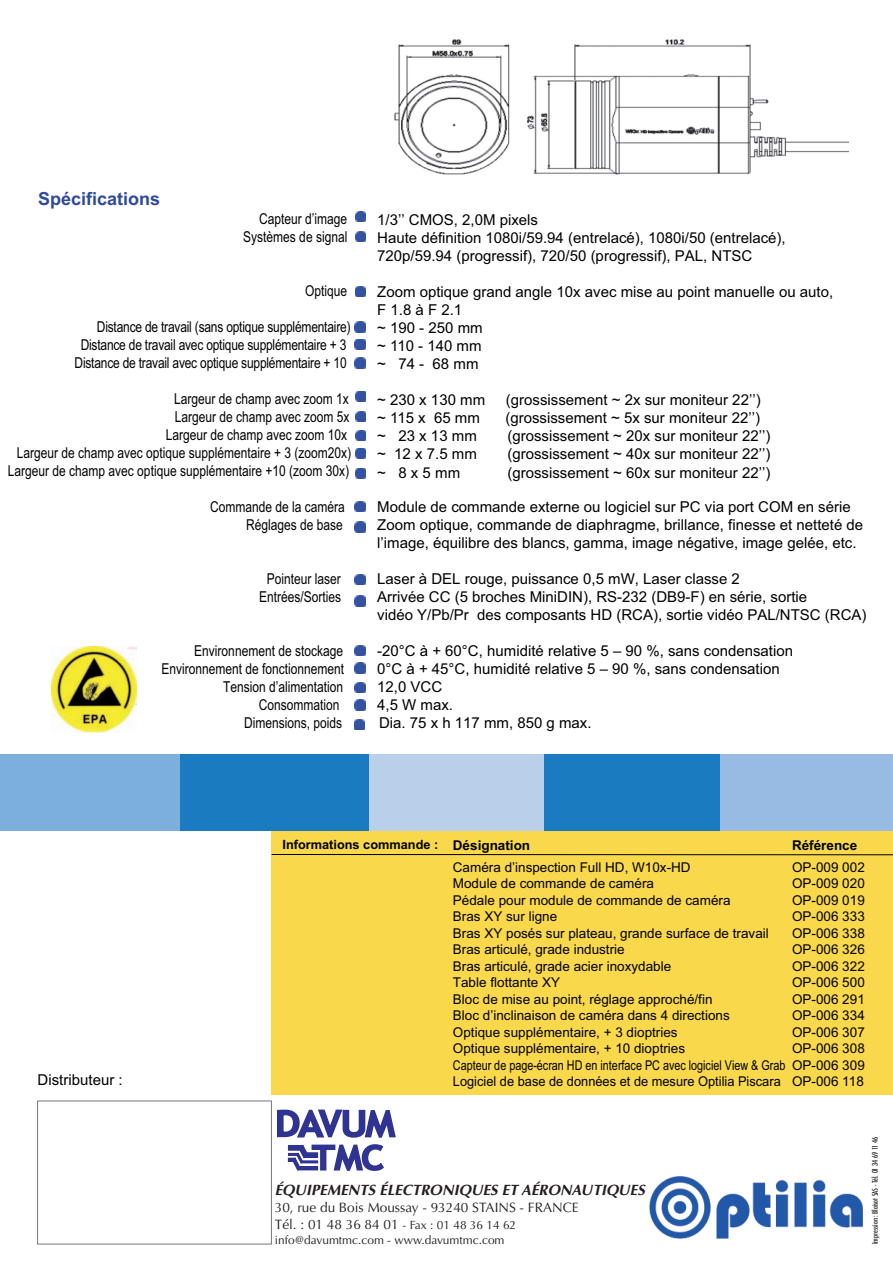
<style>
.page{position:relative;width:893px;height:1263px;background:#fff}
.page>*{position:absolute;margin:0;border:0;box-sizing:border-box;transform-origin:0 0}
.t1{font:700 18px "Arial";color:#2f4a9c}
.t2{font:15px/18px "Arial";color:#000}
.t3{font:15px/18px "Arial";color:#000;text-align:right;scale:.8 1}
.t4{font:italic 700 14.85px "Optima";letter-spacing:.005em;color:#231f20}
.t5{font:13.65px/16.6px "Optima";color:#231f20}
.t6{font:13.5px/16.5px "Arial";color:#000}
.t7{font:700 13.5px "Arial";color:#000}
.t8{font:700 12.75px "Arial";color:#000}
.t9{font:12px "Optima";color:#231f20}
.t10{font:500 condensed 7.5px "Futura";color:#231f20}
.s1{font-size:12px}
</style>
<div class="page">
<div style="left:271px;top:824px;width:622px;height:271px;background:#f9d84b"></div>
<div style="left:3px;top:754px;width:177px;height:76px;background:#7dafdd"></div>
<div style="left:180px;top:754px;width:189px;height:76px;background:#1b7bc0"></div>
<div style="left:369px;top:754px;width:176px;height:76px;background:#b9cfea"></div>
<div style="left:545px;top:754px;width:175px;height:76px;background:#1b7bc0"></div>
<div style="left:720px;top:754px;width:173px;height:76px;background:#97bbe3"></div>
<hr style="left:272px;top:854px;width:621px;height:1px;background:#000">
<div style="left:37px;top:1101px;width:235px;height:143px;border:1px solid #74777e"></div>
<img style="left:649px;top:1177px;width:213px;height:61px">
<img style="left:394px;top:39px;width:455px;height:136px">
<svg style="left:355px;top:212px;width:10px;height:10px"></svg>
<svg style="left:355px;top:231px;width:11px;height:11px"></svg>
<svg style="left:355px;top:286px;width:10px;height:10px"></svg>
<svg style="left:355px;top:322px;width:10px;height:10px"></svg>
<svg style="left:355px;top:339px;width:10px;height:10px"></svg>
<svg style="left:356px;top:391px;width:10px;height:10px"></svg>
<svg style="left:356px;top:412px;width:10px;height:10px"></svg>
<svg style="left:356px;top:430px;width:10px;height:11px"></svg>
<svg style="left:355px;top:574px;width:10px;height:10px"></svg>
<svg style="left:355px;top:596px;width:10px;height:10px"></svg>
<svg style="left:355px;top:645px;width:10px;height:11px"></svg>
<svg style="left:355px;top:662px;width:10px;height:11px"></svg>
<svg style="left:355px;top:683px;width:10px;height:10px"></svg>
<svg style="left:355px;top:700px;width:10px;height:10px"></svg>
<svg style="left:356px;top:448px;width:10px;height:10px"></svg>
<svg style="left:355px;top:501px;width:10px;height:11px"></svg>
<svg style="left:355px;top:521px;width:10px;height:11px"></svg>
<svg style="left:354px;top:720px;width:10px;height:10px"></svg>
<img style="left:52px;top:647px;width:85px;height:85px">
<svg style="left:356px;top:468px;width:10px;height:10px"></svg>
<svg style="left:355px;top:358px;width:10px;height:10px"></svg>
<div style="left:0;top:754px;width:11px;height:76px;background:#7dafdd"></div>
<svg style="left:277px;top:1109px;width:119px;height:62px"></svg>
<p class="t1" style="left:38px;top:187px;width:124px">Spécifications</p>
<p class="t3" style="left:243px;top:210px;width:132px">Capteur d’image<br>Systèmes de signal</p>
<p class="t3" style="left:305px;top:282px;width:54px">Optique</p>
<p class="t3" style="left:75px;top:318px;width:346px">Distance de travail (sans optique supplémentaire)<br>Distance de travail avec optique supplémentaire + 3<br>Distance de travail avec optique supplémentaire + 10</p>
<p class="t3" style="left:8px;top:390px;width:431px">Largeur de champ avec zoom 1x<br>Largeur de champ avec zoom 5x<br>Largeur de champ avec zoom 10x<br>Largeur de champ avec optique supplémentaire + 3 (zoom20x)<br>Largeur de champ avec optique supplémentaire +10 (zoom 30x)</p>
<p class="t3" style="left:210px;top:498px;width:170px">Commande de la caméra<br>Réglages de base</p>
<p class="t3" style="left:259px;top:570px;width:104px;text-align:center">Pointeur laser<br>Entrées/Sorties</p>
<p class="t3" style="left:194px;top:642px;width:187px">Environnement de stockage</p>
<p class="t3" style="left:161px;top:660px;width:230px">Environnement de fonctionnement</p>
<p class="t3" style="left:223px;top:678px;width:152px">Tension d’alimentation</p>
<p class="t3" style="left:259px;top:696px;width:102px">Consommation</p>
<p class="t3" style="left:244px;top:714px;width:124px">Dimensions, poids</p>
<p class="t2" style="left:377px;top:211px;width:410px">1/3’’ CMOS, 2,0M pixels<br>Haute définition 1080i/59.94 (entrelacé), 1080i/50 (entrelacé),<br>720p/59.94 (progressif), 720/50 (progressif), PAL, NTSC</p>
<p class="t2" style="left:377px;top:283px;width:458px">Zoom optique grand angle 10x avec mise au point manuelle ou auto,<br>F 1.8 à F 2.1<br>~ 190 - 250 mm<br>~ 110 - 140 mm<br>~ 74 - 68 mm</p>
<p class="t2" style="left:377px;top:391px;width:109px">~ 230 x 130 mm</p>
<p class="t2" style="left:506px;top:391px;width:256px">(grossissement ~ 2x sur moniteur 22’’)</p>
<p class="t2" style="left:377px;top:409px;width:104px">~ 115 x 65 mm</p>
<p class="t2" style="left:505px;top:409px;width:256px">(grossissement ~ 5x sur moniteur 22’’)</p>
<p class="t2" style="left:377px;top:427px;width:101px">~ 23 x 13 mm</p>
<p class="t2" style="left:507px;top:427px;width:264px">(grossissement ~ 20x sur moniteur 22’’)</p>
<p class="t2" style="left:377px;top:445px;width:101px">~ 12 x 7.5 mm</p>
<p class="t2" style="left:507px;top:445px;width:264px">(grossissement ~ 40x sur moniteur 22’’)</p>
<p class="t2" style="left:377px;top:463px;width:84px">~ 8 x 5 mm</p>
<p class="t2" style="left:507px;top:463px;width:264px">(grossissement ~ 60x sur moniteur 22’’)</p>
<p class="t2" style="left:377px;top:498px;width:488px">Module de commande externe ou logiciel sur PC via port COM en série<br>Zoom optique, commande de diaphragme, brillance, finesse et netteté de l’image, équilibre des blancs, gamma, image négative, image gelée, etc.</p>
<p class="t2" style="left:377px;top:570px;width:491px">Laser à DEL rouge, puissance 0,5 mW, Laser classe 2<br>Arrivée CC (5 broches MiniDIN), RS-232 (DB9-F) en série, sortie<br>vidéo Y/Pb/Pr des composants HD (RCA), sortie vidéo PAL/NTSC (RCA)</p>
<p class="t2" style="left:377px;top:642px;width:417px">-20°C à + 60°C, humidité relative 5 – 90 %, sans condensation<br>0°C à + 45°C, humidité relative 5 – 90 %, sans condensation<br>12,0 VCC<br>4,5 W max.<br>Dia. 75 x h 117 mm, 850 g max.</p>
<p class="t8" style="left:282px;top:836px;width:157px">Informations commande :</p>
<p class="t7" style="left:453px;top:836px;width:79px">Désignation</p>
<p class="t7" style="left:792px;top:836px;width:67px">Référence</p>
<p class="t6" style="left:436px;top:859px;width:256px;text-indent:17px">Caméra d’inspection Full HD, W10x-HD<br>M Module de commande de caméra</p>
<p class="t6" style="left:453px;top:892px;width:334px">Pédale pour module de commande de caméra<br>Bras XY sur ligne<br>Bras XY posés sur plateau, grande surface de travail Bras articulé, grade industrie<br>Bras articulé, grade acier inoxydable<br>Table flottante XY<br>Bloc de mise au point, réglage approché/fin<br>Bloc d’inclinaison de caméra dans 4 directions<br>Optique supplémentaire, + 3 dioptries<br>Optique supplémentaire, + 10 dioptries<br>Capteur de page-écran HD en interface PC avec logiciel View &amp; Grab Logiciel de base de données et de mesure Optilia Piscara</p>
<p class="t6" style="left:792px;top:859px;width:74px;text-align:justify">OP-009 002<br>OP-009 020<br>OP-009 019<br>OP-006 333<br>OP-006 338<br>OP-006 326<br>OP-006 322<br>OP-006 500<br>OP-006 291<br>OP-006 334<br>OP-006 307<br>OP-006 308<br>OP-006 309</p>
<p class="t6" style="left:463px;top:875px;width:13px">M</p>
<p class="t2" style="left:38px;top:1071px;width:87px">Distributeur :</p>
<p class="t6" style="left:792px;top:1073px;width:73px">OP-006 118</p>
<p class="t4" style="left:275px;top:1183px;width:372px">ÉQUIPEMENTS ÉLECTRONIQUES ET AÉRONAUTIQUES</p>
<p class="t5" style="left:275px;top:1200px;width:305px">30, rue du Bois Moussay - 93240 STAINS - FRANCE<br>Tél. : 01 48 36 84 01 <span class="s1">- Fax : 01 48 36 14 62</span></p>
<p class="t9" style="left:275px;top:1235px;width:231px">info@davumtmc.com - www.davumtmc.com</p>
<p class="t10" style="left:871px;top:1244px;width:109px;rotate:-90deg">Impression : Blaisot SAS - Tél. 01 34 69 11 46</p>
</div>
